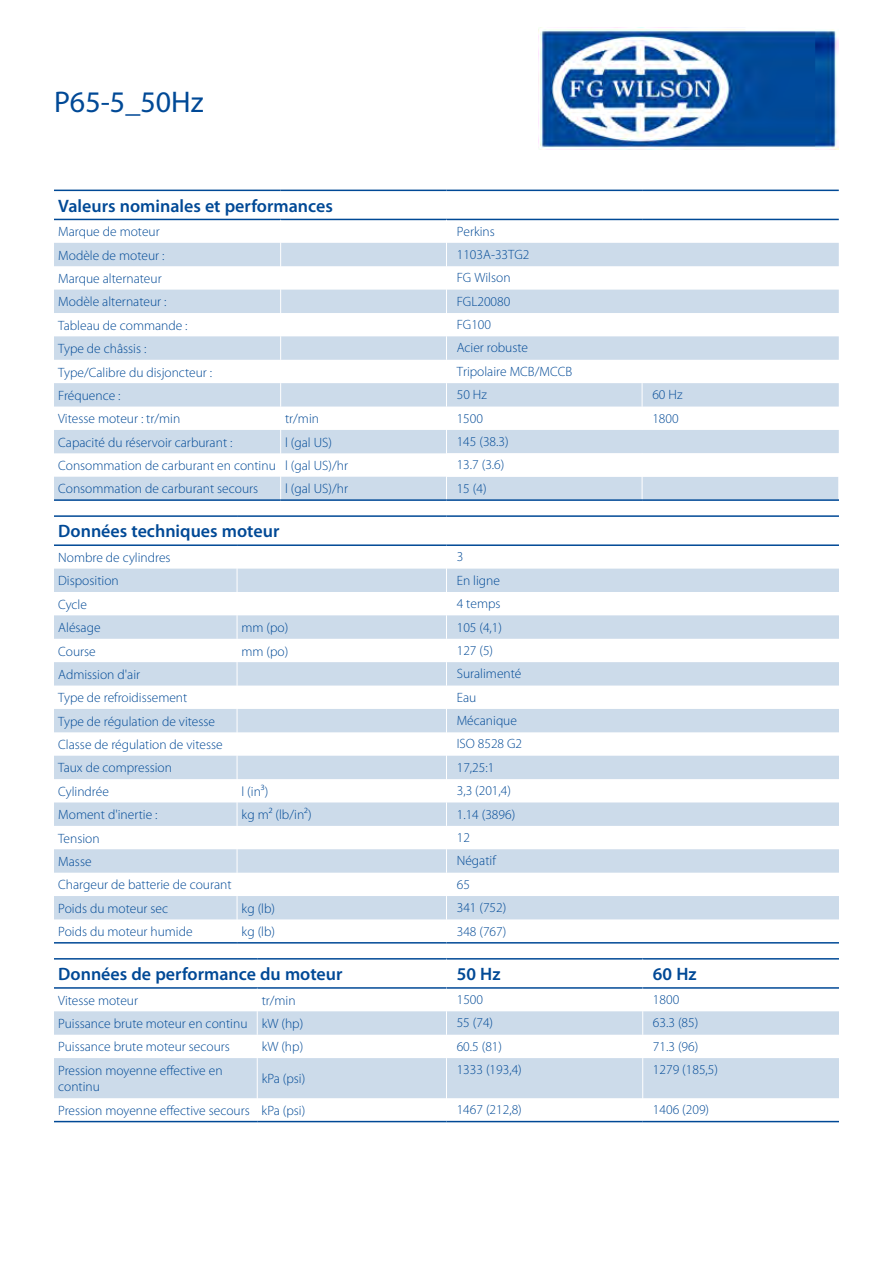
<style>
.page{position:relative;width:893px;height:1263px;background:#fff}
.page>*{position:absolute;margin:0;border:0;box-sizing:border-box;transform-origin:0 0}
.t1{font:30px "Myriad Pro";color:#004996}
.t2{font:600 18px "Myriad Pro";color:#004996}
.t3{font:300 13.5px/16.2px "Myriad Pro";color:#004996}
</style>
<div class="page">
<img style="left:538px;top:28px;width:300px;height:121px">
<svg style="left:54px;top:243px;width:392px;height:256px;fill:#ccdbea"></svg>
<hr style="left:54px;top:190px;width:227px;height:1px;background:#004996">
<hr style="left:281px;top:190px;width:165px;height:1px;background:#004996">
<hr style="left:446px;top:190px;width:196px;height:1px;background:#004996">
<hr style="left:642px;top:190px;width:197px;height:1px;background:#004996">
<hr style="left:54px;top:219px;width:227px;height:1px;background:#004996">
<hr style="left:281px;top:219px;width:165px;height:1px;background:#004996">
<hr style="left:446px;top:219px;width:196px;height:1px;background:#004996">
<hr style="left:642px;top:219px;width:197px;height:1px;background:#004996">
<svg style="left:280px;top:220px;width:1px;height:279px"></svg>
<svg style="left:447px;top:220px;width:392px;height:279px"></svg>
<hr style="left:54px;top:499px;width:227px;height:2px;background:#004996">
<hr style="left:281px;top:499px;width:165px;height:2px;background:#004996">
<hr style="left:446px;top:499px;width:196px;height:2px;background:#004996">
<hr style="left:642px;top:499px;width:197px;height:2px;background:#004996">
<svg style="left:54px;top:569px;width:785px;height:350px;fill:#ccdbea"></svg>
<hr style="left:54px;top:942px;width:183px;height:1px;background:#004996">
<hr style="left:237px;top:942px;width:209px;height:1px;background:#004996">
<hr style="left:446px;top:942px;width:393px;height:1px;background:#004996">
<hr style="left:54px;top:515px;width:183px;height:2px;background:#004996">
<hr style="left:237px;top:515px;width:209px;height:2px;background:#004996">
<hr style="left:446px;top:515px;width:393px;height:2px;background:#004996">
<hr style="left:54px;top:544px;width:183px;height:2px;background:#004996">
<hr style="left:237px;top:544px;width:209px;height:2px;background:#004996">
<hr style="left:446px;top:544px;width:393px;height:2px;background:#004996">
<svg style="left:237px;top:568px;width:1px;height:352px"></svg>
<svg style="left:446px;top:569px;width:1px;height:350px"></svg>
<svg style="left:54px;top:1011px;width:785px;height:87px;fill:#ccdbea"></svg>
<hr style="left:54px;top:958px;width:203px;height:1px;background:#004996">
<hr style="left:257px;top:958px;width:189px;height:1px;background:#004996">
<hr style="left:446px;top:958px;width:197px;height:1px;background:#004996">
<hr style="left:643px;top:958px;width:196px;height:1px;background:#004996">
<hr style="left:54px;top:987px;width:203px;height:2px;background:#004996">
<hr style="left:257px;top:987px;width:189px;height:2px;background:#004996">
<hr style="left:446px;top:987px;width:197px;height:2px;background:#004996">
<hr style="left:643px;top:987px;width:196px;height:2px;background:#004996">
<svg style="left:257px;top:1011px;width:1px;height:47px"></svg>
<svg style="left:446px;top:959px;width:1px;height:99px"></svg>
<svg style="left:642px;top:959px;width:1px;height:99px"></svg>
<hr style="left:257px;top:1058px;width:1px;height:40px;background:#fff">
<hr style="left:446px;top:1058px;width:1px;height:40px;background:#fff">
<hr style="left:642px;top:1058px;width:1px;height:40px;background:#fff">
<hr style="left:54px;top:1121px;width:203px;height:1px;background:#004996">
<hr style="left:257px;top:1121px;width:189px;height:1px;background:#004996">
<hr style="left:446px;top:1121px;width:197px;height:1px;background:#004996">
<hr style="left:643px;top:1121px;width:196px;height:1px;background:#004996">
<h1 class="t1" style="left:54px;top:84px;width:151px">P65-5_50Hz</h1>
<h2 class="t2" style="left:58px;top:194px;width:276px">Valeurs nominales et performances</h2>
<p class="t3" style="left:58px;top:223px;width:103px">Marque de moteur</p>
<p class="t3" style="left:457px;top:223px;width:40px">Perkins</p>
<p class="t3" style="left:58px;top:247px;width:108px">Modèle de moteur :</p>
<p class="t3" style="left:457px;top:246px;width:74px">1103A-33TG2</p>
<p class="t3" style="left:58px;top:270px;width:105px">Marque alternateur</p>
<p class="t3" style="left:457px;top:270px;width:55px">FG Wilson</p>
<p class="t3" style="left:58px;top:294px;width:110px">Modèle alternateur :</p>
<p class="t3" style="left:457px;top:293px;width:55px">FGL20080</p>
<p class="t3" style="left:58px;top:317px;width:131px">Tableau de commande :</p>
<p class="t3" style="left:457px;top:316px;width:36px">FG100</p>
<p class="t3" style="left:58px;top:340px;width:90px">Type de châssis :</p>
<p class="t3" style="left:457px;top:340px;width:73px">Acier robuste</p>
<p class="t3" style="left:58px;top:364px;width:155px">Type/Calibre du disjoncteur :</p>
<p class="t3" style="left:457px;top:363px;width:117px">Tripolaire MCB/MCCB</p>
<p class="t3" style="left:58px;top:387px;width:64px">Fréquence :</p>
<p class="t3" style="left:457px;top:386px;width:32px">50 Hz</p>
<p class="t3" style="left:652px;top:386px;width:32px">60 Hz</p>
<p class="t3" style="left:58px;top:411px;width:124px">Vitesse moteur : tr/min</p>
<p class="t3" style="left:285px;top:411px;width:36px">tr/min</p>
<p class="t3" style="left:457px;top:410px;width:28px">1500</p>
<p class="t3" style="left:652px;top:410px;width:28px">1800</p>
<p class="t3" style="left:58px;top:434px;width:176px">Capacité du réservoir carburant :</p>
<p class="t3" style="left:285px;top:434px;width:48px">l (gal US)</p>
<p class="t3" style="left:457px;top:433px;width:53px">145 (38.3)</p>
<p class="t3" style="left:58px;top:457px;width:291px">Consommation de carburant en continu l (gal US)/hr</p>
<p class="t3" style="left:457px;top:457px;width:49px">13.7 (3.6)</p>
<p class="t3" style="left:58px;top:481px;width:202px">Consommation de carburant secours</p>
<p class="t3" style="left:285px;top:481px;width:64px">l (gal US)/hr</p>
<p class="t3" style="left:457px;top:480px;width:31px">15 (4)</p>
<h2 class="t2" style="left:58px;top:520px;width:223px">Données techniques moteur</h2>
<p class="t3" style="left:58px;top:549px;width:114px">Nombre de cylindres</p>
<p class="t3" style="left:457px;top:549px;width:8px">3</p>
<p class="t3" style="left:58px;top:573px;width:62px">Disposition</p>
<p class="t3" style="left:457px;top:572px;width:45px">En ligne</p>
<p class="t3" style="left:58px;top:596px;width:30px">Cycle</p>
<p class="t3" style="left:457px;top:595px;width:45px">4 temps</p>
<p class="t3" style="left:58px;top:619px;width:44px">Alésage</p>
<p class="t3" style="left:241px;top:619px;width:48px">mm (po)</p>
<p class="t3" style="left:457px;top:619px;width:47px">105 (4,1)</p>
<p class="t3" style="left:58px;top:643px;width:39px">Course</p>
<p class="t3" style="left:241px;top:643px;width:48px">mm (po)</p>
<p class="t3" style="left:457px;top:642px;width:38px">127 (5)</p>
<p class="t3" style="left:58px;top:666px;width:83px">Admission d'air</p>
<p class="t3" style="left:457px;top:665px;width:66px">Suralimenté</p>
<p class="t3" style="left:58px;top:689px;width:131px">Type de refroidissement</p>
<p class="t3" style="left:457px;top:689px;width:21px">Eau</p>
<p class="t3" style="left:58px;top:713px;width:158px">Type de régulation de vitesse</p>
<p class="t3" style="left:457px;top:712px;width:62px">Mécanique</p>
<p class="t3" style="left:58px;top:736px;width:166px">Classe de régulation de vitesse</p>
<p class="t3" style="left:457px;top:736px;width:67px">ISO 8528 G2</p>
<p class="t3" style="left:58px;top:760px;width:115px">Taux de compression</p>
<p class="t3" style="left:457px;top:759px;width:39px">17,25:1</p>
<p class="t3" style="left:58px;top:783px;width:52px">Cylindrée</p>
<p class="t3" style="left:241px;top:783px;width:28px">l (in³)</p>
<p class="t3" style="left:457px;top:782px;width:56px">3,3 (201,4)</p>
<p class="t3" style="left:58px;top:806px;width:101px">Moment d'inertie :</p>
<p class="t3" style="left:241px;top:806px;width:72px">kg m² (lb/in²)</p>
<p class="t3" style="left:457px;top:806px;width:60px">1.14 (3896)</p>
<p class="t3" style="left:58px;top:830px;width:43px">Tension</p>
<p class="t3" style="left:457px;top:829px;width:15px">12</p>
<p class="t3" style="left:58px;top:853px;width:35px">Masse</p>
<p class="t3" style="left:457px;top:853px;width:41px">Négatif</p>
<p class="t3" style="left:58px;top:877px;width:175px">Chargeur de batterie de courant</p>
<p class="t3" style="left:457px;top:876px;width:15px">65</p>
<p class="t3" style="left:58px;top:900px;width:111px">Poids du moteur sec</p>
<p class="t3" style="left:241px;top:900px;width:35px">kg (lb)</p>
<p class="t3" style="left:457px;top:899px;width:51px">341 (752)</p>
<p class="t3" style="left:58px;top:923px;width:136px">Poids du moteur humide</p>
<p class="t3" style="left:241px;top:923px;width:35px">kg (lb)</p>
<p class="t3" style="left:457px;top:923px;width:51px">348 (767)</p>
<h2 class="t2" style="left:58px;top:963px;width:286px">Données de performance du moteur</h2>
<h2 class="t2" style="left:457px;top:963px;width:45px">50 Hz</h2>
<h2 class="t2" style="left:653px;top:963px;width:45px">60 Hz</h2>
<p class="t3" style="left:58px;top:992px;width:81px">Vitesse moteur</p>
<p class="t3" style="left:262px;top:992px;width:36px">tr/min</p>
<p class="t3" style="left:457px;top:991px;width:28px">1500</p>
<p class="t3" style="left:653px;top:991px;width:28px">1800</p>
<p class="t3" style="left:58px;top:1015px;width:247px">Puissance brute moteur en continu kW (hp)</p>
<p class="t3" style="left:457px;top:1015px;width:38px">55 (74)</p>
<p class="t3" style="left:653px;top:1015px;width:47px">63.3 (85)</p>
<p class="t3" style="left:58px;top:1039px;width:173px">Puissance brute moteur secours</p>
<p class="t3" style="left:262px;top:1039px;width:43px">kW (hp)</p>
<p class="t3" style="left:457px;top:1038px;width:47px">60.5 (81)</p>
<p class="t3" style="left:653px;top:1038px;width:47px">71.3 (96)</p>
<p class="t3" style="left:58px;top:1062px;width:166px">Pression moyenne effective en continu</p>
<p class="t3" style="left:262px;top:1070px;width:45px">kPa (psi)</p>
<p class="t3" style="left:457px;top:1061px;width:67px">1333 (193,4)</p>
<p class="t3" style="left:653px;top:1061px;width:67px">1279 (185,5)</p>
<p class="t3" style="left:58px;top:1102px;width:249px">Pression moyenne effective secours kPa (psi)</p>
<p class="t3" style="left:457px;top:1101px;width:67px">1467 (212,8)</p>
<p class="t3" style="left:653px;top:1101px;width:58px">1406 (209)</p>
</div>
